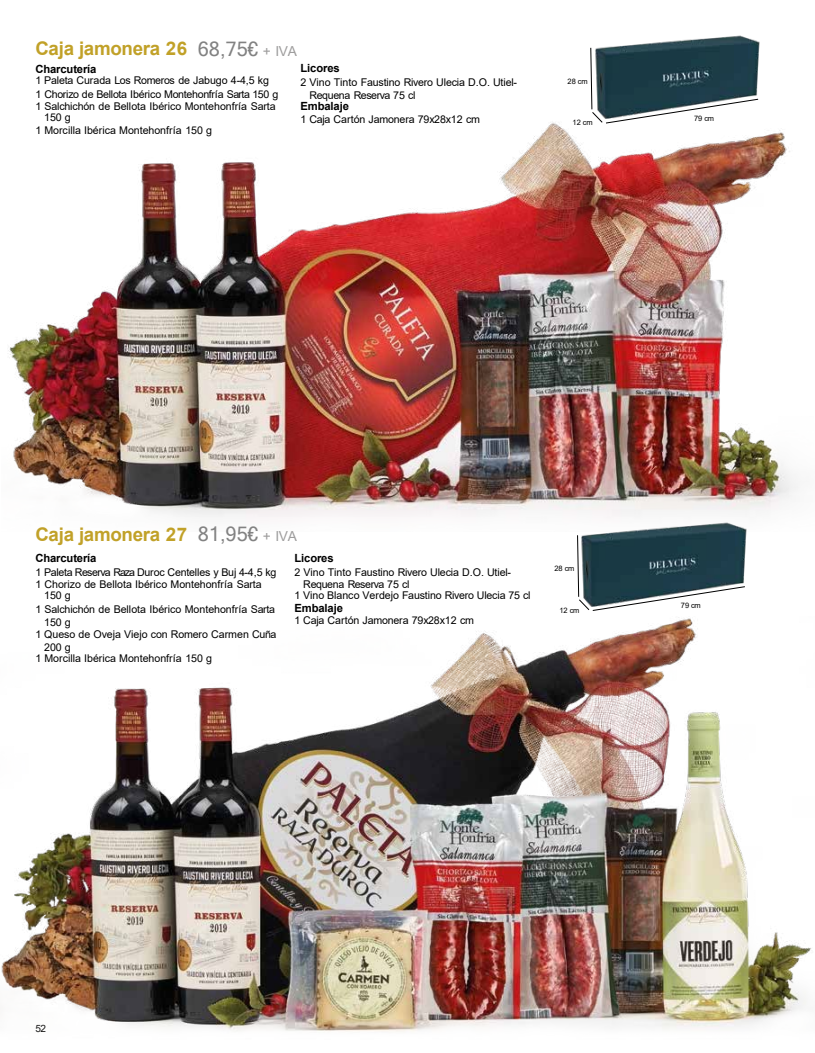
<style>
.page{position:relative;width:815px;height:1053px;background:#fff}
.page>*{position:absolute;margin:0;border:0;box-sizing:border-box;transform-origin:0 0}
.t1{font:700 18.75px "Arial";letter-spacing:-.015em;color:#c1a128}
.t2{font:700 11.25px "Arial";letter-spacing:-.01em;color:#000}
.t3{font:10.62px/12.5px "Arial";letter-spacing:-.005em;color:#000}
.t4{font:10px "Arial";color:#000}
.t5{font:7.5px "Arial";letter-spacing:-.02em;color:#000}
.s1{font-family:"Microsoft Sans Serif";font-weight:400;font-size:20px;color:#828282}
.s2{font-weight:400;font-size:13.75px;color:#9e9d9d}
</style>
<div class="page">
<img style="left:8px;top:122px;width:791px;height:396px">
<img style="left:1px;top:617px;width:810px;height:415px">
<img style="left:607px;top:35px;width:153px;height:15px">
<svg style="left:590px;top:47px;width:169px;height:76px"></svg>
<img style="left:587px;top:522px;width:160px;height:34px">
<svg style="left:577px;top:535px;width:168px;height:76px"></svg>
<p class="t1" style="left:35px;top:35px;width:263px">Caja jamonera 26 <span class="s1">68,75€</span> <span class="s2">+ IVA</span></p>
<p class="t2" style="left:35px;top:61px;width:63px">Charcutería</p>
<p class="t3" style="left:35px;top:74px;width:235px">1 Paleta Curada Los Romeros de Jabugo 4-4,5 kg</p>
<p class="t3" style="left:35px;top:88px;width:244px">1 Chorizo de Bellota Ibérico Montehonfría Sarta 150 g<br>1 Salchichón de Bellota Ibérico Montehonfría Sarta</p>
<p class="t3" style="left:44px;top:111px;width:28px">150 g</p>
<p class="t3" style="left:35px;top:124px;width:178px">1 Morcilla Ibérica Montehonfría 150 g</p>
<p class="t2" style="left:300px;top:60px;width:41px">Licores</p>
<p class="t3" style="left:309px;top:76px;width:209px;text-indent:-9px">2 Vino Tinto Faustino Rivero Ulecia D.O. Utiel-<br>Requena Reserva 75 cl</p>
<p class="t2" style="left:300px;top:98px;width:50px">Embalaje</p>
<p class="t3" style="left:300px;top:112px;width:181px">1 Caja Cartón Jamonera 79x28x12 cm</p>
<p class="t5" style="left:568px;top:76px;width:22px">28 cm</p>
<p class="t5" style="left:573px;top:117px;width:22px">12 cm</p>
<p class="t5" style="left:694px;top:113px;width:22px">79 cm</p>
<p class="t1" style="left:35px;top:521px;width:263px">Caja jamonera 27 <span class="s1">81,95€</span> <span class="s2">+ IVA</span></p>
<p class="t2" style="left:35px;top:550px;width:63px">Charcutería</p>
<p class="t3" style="left:35px;top:565px;width:243px">1 Paleta Reserva Raza Duroc Centelles y Buj 4-4,5 kg<br>1 Chorizo de Bellota Ibérico Montehonfría Sarta</p>
<p class="t3" style="left:44px;top:589px;width:28px">150 g</p>
<p class="t3" style="left:44px;top:603px;width:232px;text-indent:-9px">1 Salchichón de Bellota Ibérico Montehonfría Sarta<br>150 g</p>
<p class="t3" style="left:44px;top:628px;width:234px;text-indent:-9px">1 Queso de Oveja Viejo con Romero Carmen Cuña<br>200 g</p>
<p class="t3" style="left:35px;top:652px;width:178px">1 Morcilla Ibérica Montehonfría 150 g</p>
<p class="t2" style="left:294px;top:550px;width:41px">Licores</p>
<p class="t3" style="left:303px;top:565px;width:209px;text-indent:-9px">2 Vino Tinto Faustino Rivero Ulecia D.O. Utiel-<br>Requena Reserva 75 cl</p>
<p class="t3" style="left:294px;top:589px;width:238px">1 Vino Blanco Verdejo Faustino Rivero Ulecia 75 cl</p>
<p class="t2" style="left:294px;top:600px;width:50px">Embalaje</p>
<p class="t3" style="left:294px;top:614px;width:181px">1 Caja Cartón Jamonera 79x28x12 cm</p>
<p class="t5" style="left:554px;top:563px;width:22px">28 cm</p>
<p class="t5" style="left:559px;top:605px;width:22px">12 cm</p>
<p class="t5" style="left:681px;top:600px;width:22px">79 cm</p>
<p class="t4" style="left:35px;top:1021px;width:12px">52</p>
</div>
